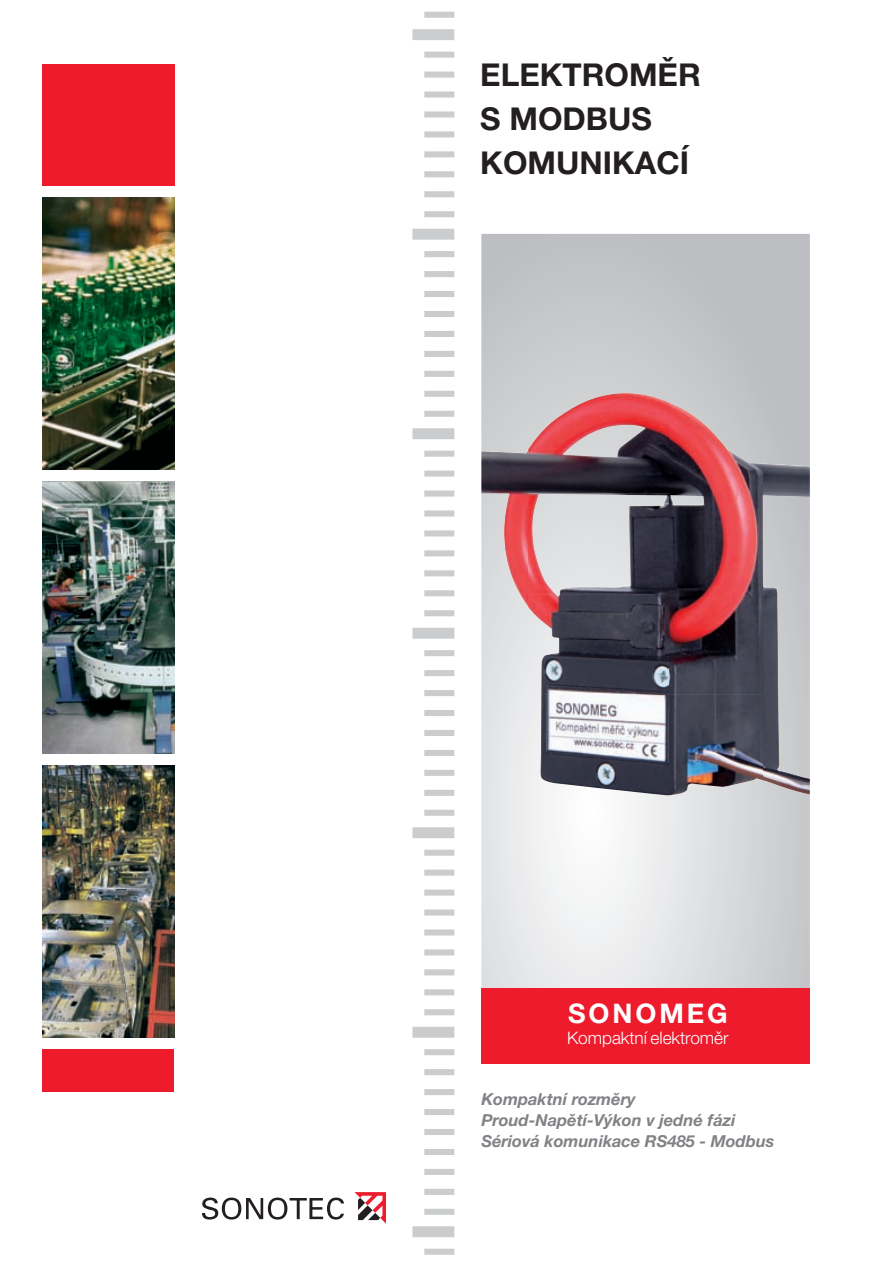
<style>
.page{position:relative;width:893px;height:1263px;background:#fff}
.page>*{position:absolute;margin:0;border:0;box-sizing:border-box;transform-origin:0 0}
.t1{font:700 31.5px/43.8px "Helvetica Neue LT Pro";color:#231f20}
.t2{font:700 27px "Helvetica Neue LT Pro";letter-spacing:.11em;color:#fff}
.t3{font:300 17.25px "Helvetica Neue LT Pro";color:#fff}
.t4{font:italic 700 16.5px/21px "Helvetica Neue LT Pro";color:#808285}
</style>
<div class="page">
<svg style="left:481px;top:234px;width:329px;height:754px;background:#d5d6d8"></svg>
<img style="left:528px;top:393px;width:141px;height:302px">
<img style="left:669px;top:402px;width:94px;height:293px">
<img style="left:481px;top:449px;width:47px;height:158px">
<img style="left:763px;top:464px;width:47px;height:330px">
<img style="left:540px;top:695px;width:223px;height:100px">
<div style="left:424px;top:1249px;width:30px;height:6px;background:#cbccce"></div>
<div style="left:412px;top:1226px;width:42px;height:11px;background:#cbccce"></div>
<div style="left:424px;top:1049px;width:30px;height:6px;background:#cbccce"></div>
<div style="left:424px;top:1069px;width:30px;height:6px;background:#cbccce"></div>
<div style="left:424px;top:1089px;width:30px;height:6px;background:#cbccce"></div>
<div style="left:424px;top:1109px;width:30px;height:6px;background:#cbccce"></div>
<div style="left:424px;top:1129px;width:30px;height:6px;background:#cbccce"></div>
<div style="left:424px;top:1149px;width:30px;height:6px;background:#cbccce"></div>
<div style="left:424px;top:1169px;width:30px;height:6px;background:#cbccce"></div>
<div style="left:424px;top:1189px;width:30px;height:6px;background:#cbccce"></div>
<div style="left:424px;top:1209px;width:30px;height:6px;background:#cbccce"></div>
<div style="left:412px;top:1027px;width:42px;height:11px;background:#cbccce"></div>
<div style="left:424px;top:850px;width:30px;height:6px;background:#cbccce"></div>
<div style="left:424px;top:870px;width:30px;height:6px;background:#cbccce"></div>
<div style="left:424px;top:889px;width:30px;height:7px;background:#cbccce"></div>
<div style="left:424px;top:909px;width:30px;height:6px;background:#cbccce"></div>
<div style="left:424px;top:929px;width:30px;height:6px;background:#cbccce"></div>
<div style="left:424px;top:949px;width:30px;height:6px;background:#cbccce"></div>
<div style="left:424px;top:969px;width:30px;height:6px;background:#cbccce"></div>
<div style="left:424px;top:989px;width:30px;height:6px;background:#cbccce"></div>
<div style="left:424px;top:1009px;width:30px;height:6px;background:#cbccce"></div>
<div style="left:412px;top:827px;width:42px;height:11px;background:#cbccce"></div>
<div style="left:424px;top:650px;width:30px;height:6px;background:#cbccce"></div>
<div style="left:424px;top:670px;width:30px;height:6px;background:#cbccce"></div>
<div style="left:424px;top:690px;width:30px;height:6px;background:#cbccce"></div>
<div style="left:424px;top:710px;width:30px;height:6px;background:#cbccce"></div>
<div style="left:424px;top:730px;width:30px;height:6px;background:#cbccce"></div>
<div style="left:424px;top:750px;width:30px;height:6px;background:#cbccce"></div>
<div style="left:424px;top:770px;width:30px;height:6px;background:#cbccce"></div>
<div style="left:424px;top:790px;width:30px;height:6px;background:#cbccce"></div>
<div style="left:424px;top:810px;width:30px;height:6px;background:#cbccce"></div>
<div style="left:412px;top:628px;width:42px;height:11px;background:#cbccce"></div>
<div style="left:424px;top:451px;width:30px;height:6px;background:#cbccce"></div>
<div style="left:424px;top:471px;width:30px;height:6px;background:#cbccce"></div>
<div style="left:424px;top:490px;width:30px;height:7px;background:#cbccce"></div>
<div style="left:424px;top:510px;width:30px;height:6px;background:#cbccce"></div>
<div style="left:424px;top:530px;width:30px;height:6px;background:#cbccce"></div>
<div style="left:424px;top:550px;width:30px;height:6px;background:#cbccce"></div>
<div style="left:424px;top:570px;width:30px;height:6px;background:#cbccce"></div>
<div style="left:424px;top:590px;width:30px;height:6px;background:#cbccce"></div>
<div style="left:424px;top:610px;width:30px;height:6px;background:#cbccce"></div>
<div style="left:412px;top:428px;width:42px;height:11px;background:#cbccce"></div>
<div style="left:424px;top:251px;width:30px;height:6px;background:#cbccce"></div>
<div style="left:424px;top:271px;width:30px;height:6px;background:#cbccce"></div>
<div style="left:424px;top:291px;width:30px;height:6px;background:#cbccce"></div>
<div style="left:424px;top:311px;width:30px;height:6px;background:#cbccce"></div>
<div style="left:424px;top:331px;width:30px;height:6px;background:#cbccce"></div>
<div style="left:424px;top:351px;width:30px;height:6px;background:#cbccce"></div>
<div style="left:424px;top:371px;width:30px;height:6px;background:#cbccce"></div>
<div style="left:424px;top:391px;width:30px;height:6px;background:#cbccce"></div>
<div style="left:424px;top:411px;width:30px;height:6px;background:#cbccce"></div>
<div style="left:412px;top:229px;width:42px;height:11px;background:#cbccce"></div>
<div style="left:424px;top:52px;width:30px;height:6px;background:#cbccce"></div>
<div style="left:424px;top:72px;width:30px;height:6px;background:#cbccce"></div>
<div style="left:424px;top:91px;width:30px;height:7px;background:#cbccce"></div>
<div style="left:424px;top:111px;width:30px;height:6px;background:#cbccce"></div>
<div style="left:424px;top:131px;width:30px;height:6px;background:#cbccce"></div>
<div style="left:424px;top:151px;width:30px;height:6px;background:#cbccce"></div>
<div style="left:424px;top:171px;width:30px;height:6px;background:#cbccce"></div>
<div style="left:424px;top:191px;width:30px;height:6px;background:#cbccce"></div>
<div style="left:424px;top:211px;width:30px;height:6px;background:#cbccce"></div>
<div style="left:412px;top:29px;width:42px;height:11px;background:#cbccce"></div>
<div style="left:424px;top:12px;width:30px;height:6px;background:#cbccce"></div>
<svg style="left:202px;top:1197px;width:142px;height:22px"></svg>
<svg style="left:354px;top:1192px;width:32px;height:32px"></svg>
<div style="left:481px;top:988px;width:329px;height:75px;background:#ee1b2d"></div>
<div style="left:43px;top:64px;width:132px;height:121px;background:#ee1b2d"></div>
<div style="left:43px;top:1050px;width:131px;height:42px;background:#ee1b2d"></div>
<img style="left:43px;top:197px;width:131px;height:273px">
<img style="left:43px;top:482px;width:131px;height:272px">
<img style="left:43px;top:765px;width:131px;height:272px">
<h1 class="t1" style="left:480px;top:52px;width:222px">ELEKTROMĚR<br>S MODBUS<br>KOMUNIKACÍ</h1>
<h2 class="t2" style="left:568px;top:997px;width:161px">SONOMEG</h2>
<p class="t3" style="left:567px;top:1027px;width:163px">Kompaktní elektroměr</p>
<p class="t4" style="left:481px;top:1088px;width:295px">Kompaktní rozměry<br>Proud-Napětí-Výkon v jedné fázi<br>Sériová komunikace RS485 - Modbus</p>
</div>
